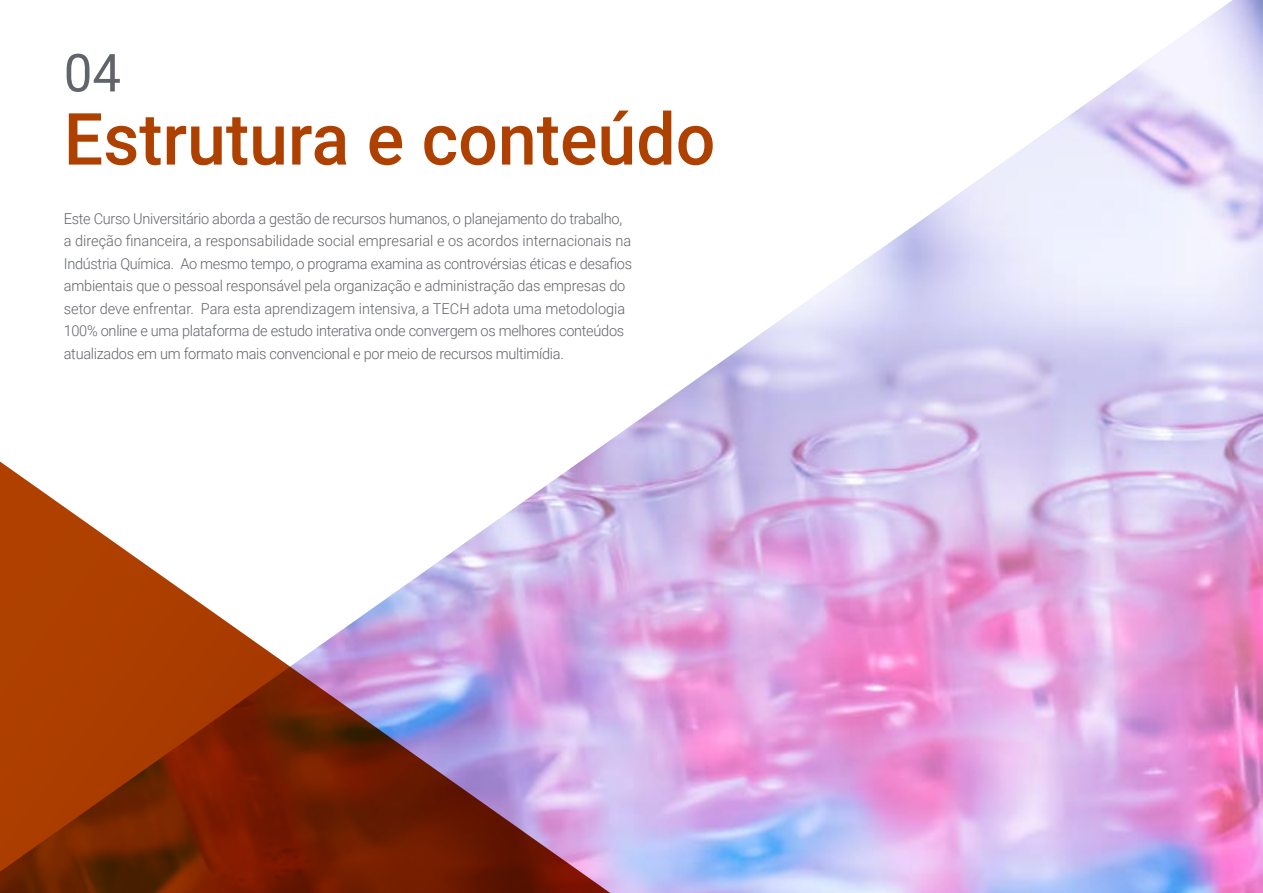
<style>
.page{position:relative;width:1263px;height:893px;background:#fff}
.page>*{position:absolute;margin:0;border:0;box-sizing:border-box;transform-origin:0 0}
.t1{font:500 72px "Roboto";color:#ae4000}
.t2{font:52.5px "Roboto";color:#61646a}
.t3{font:300 15px/22.5px "Roboto";letter-spacing:-.02em;color:#61646a}
</style>
<div class="page">
<img style="left:602px;top:0;width:661px;height:893px">
<svg style="left:0;top:446px;width:640px;height:447px"></svg>
<h2 class="t2" style="left:64px;top:36px;width:59px">04</h2>
<h1 class="t1" style="left:64px;top:89px;width:653px">Estrutura e conteúdo</h1>
<p class="t3" style="left:64px;top:207px;width:570px">Este Curso Universitário aborda a gestão de recursos humanos, o planejamento do trabalho, a direção financeira, a responsabilidade social empresarial e os acordos internacionais na Indústria Química. Ao mesmo tempo, o programa examina as controvérsias éticas e desafios ambientais que o pessoal responsável pela organização e administração das empresas do setor deve enfrentar. Para esta aprendizagem intensiva, a TECH adota uma metodologia 100% online e uma plataforma de estudo interativa onde convergem os melhores conteúdos atualizados em um formato mais convencional e por meio de recursos multimídia.</p>
</div>
